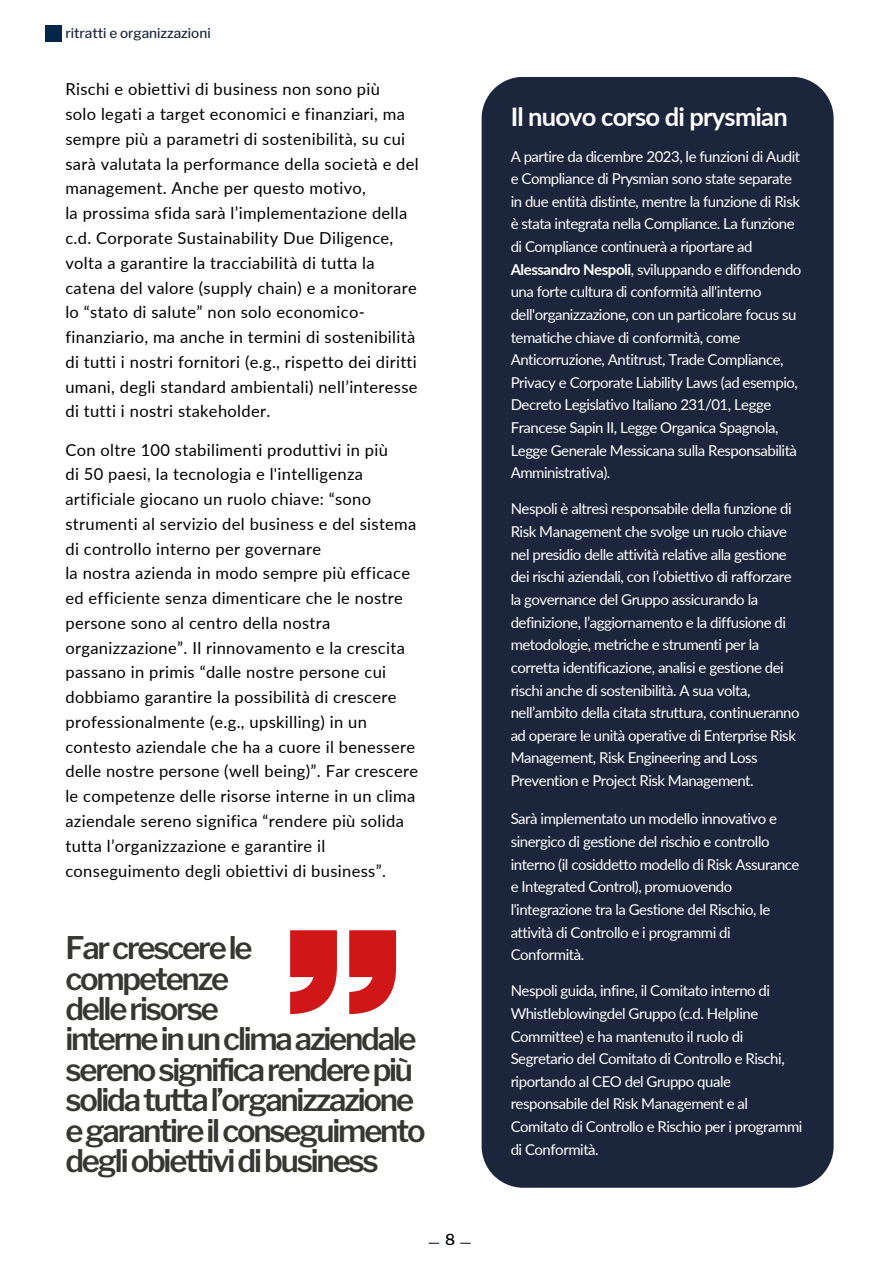
<style>
.page{position:relative;width:894px;height:1264px;background:#fff}
.page>*{position:absolute;margin:0;border:0;box-sizing:border-box;transform-origin:0 0}
.t1{font:600 30.9px/30.3px "Libre Franklin";letter-spacing:-.07em;color:#363633}
.t2{font:700 25.5px "Lato";letter-spacing:-.03em;color:#fff}
.t3{font:16.5px/24.8px "Lato";letter-spacing:.02em;color:#000}
.t4{font:15px/22.6px "Lato";letter-spacing:-.03em;color:#fff}
.t5{font:500 15px "Libre Franklin";color:#000}
.t6{font:500 13.5px "Libre Franklin";color:#1b253c}
.s1{font-weight:700}
</style>
<div class="page">
<div style="left:46px;top:26px;width:16px;height:16px;background:#052747"></div>
<svg style="left:290px;top:930px;width:106px;height:84px"></svg>
<div style="left:481px;top:77px;width:352px;height:1110px;background:#1b253c"></div>
<p class="t6" style="left:65px;top:25px;width:147px">ritratti e organizzazioni</p>
<p class="t3" style="left:65px;top:77px;width:355px">Rischi e obiettivi di business non sono più<br>solo legati a target economici e finanziari, ma sempre più a parametri di sostenibilità, su cui sarà valutata la performance della società e del management. Anche per questo motivo,<br>la prossima sfida sarà l’implementazione della c.d. Corporate Sustainability Due Diligence, volta a garantire la tracciabilità di tutta la catena del valore (supply chain) e a monitorare lo “stato di salute” non solo economico&shy;finanziario, ma anche in termini di sostenibilità di tutti i nostri fornitori (e.g., rispetto dei diritti umani, degli standard ambientali) nell’interesse di tutti i nostri stakeholder.</p>
<p class="t3" style="left:65px;top:437px;width:354px">Con oltre 100 stabilimenti produttivi in più<br>di 50 paesi, la tecnologia e l'intelligenza artificiale giocano un ruolo chiave: “sono strumenti al servizio del business e del sistema di controllo interno per governare<br>la nostra azienda in modo sempre più efficace ed efficiente senza dimenticare che le nostre persone sono al centro della nostra organizzazione”. Il rinnovamento e la crescita passano in primis “dalle nostre persone cui dobbiamo garantire la possibilità di crescere professionalmente (e.g., upskilling) in un contesto aziendale che ha a cuore il benessere delle nostre persone (well being)”. Far crescere le competenze delle risorse interne in un clima aziendale sereno significa “rendere più solida tutta l’organizzazione e garantire il conseguimento degli obiettivi di business”.</p>
<h1 class="t1" style="left:65px;top:933px;width:361px">Farcrescerele<br>competenze<br>dellerisorse interneinunclimaaziendale serenosignificarenderepiù solidatuttal’organizzazione egarantireilconseguimento degliobiettividibusiness</h1>
<p class="t5" style="left:445px;top:1230px;width:12px">8</p>
<h2 class="t2" style="left:510px;top:101px;width:278px">Il nuovo corso di prysmian</h2>
<p class="t4" style="left:510px;top:144px;width:292px">A partire da dicembre 2023, le funzioni di Audit e Compliance di Prysmian sono state separate in due entità distinte, mentre la funzione di Risk è stata integrata nella Compliance. La funzione di Compliance continuerà a riportare ad <span class="s1">Alessandro Nespoli</span>, sviluppando e diffondendo una forte cultura di conformità all'interno dell'organizzazione, con un particolare focus su tematiche chiave di conformità, come Anticorruzione, Antitrust, Trade Compliance, Privacy e Corporate Liability Laws (ad esempio, Decreto Legislativo Italiano 231/01, Legge Francese Sapin II, Legge Organica Spagnola, Legge Generale Messicana sulla Responsabilità Amministrativa).</p>
<p class="t4" style="left:510px;top:497px;width:290px">Nespoli è altresì responsabile della funzione di Risk Management che svolge un ruolo chiave nel presidio delle attività relative alla gestione dei rischi aziendali, con l’obiettivo di rafforzare la governance del Gruppo assicurando la definizione, l’aggiornamento e la diffusione di metodologie, metriche e strumenti per la corretta identificazione, analisi e gestione dei rischi anche di sostenibilità. A sua volta, nell’ambito della citata struttura, continueranno ad operare le unità operative di Enterprise Risk Management, Risk Engineering and Loss Prevention e Project Risk Management.</p>
<p class="t4" style="left:510px;top:807px;width:290px">Sarà implementato un modello innovativo e sinergico di gestione del rischio e controllo interno (il cosiddetto modello di Risk Assurance e Integrated Control), promuovendo l'integrazione tra la Gestione del Rischio, le attività di Controllo e i programmi di Conformità.</p>
<p class="t4" style="left:510px;top:979px;width:293px">Nespoli guida, infine, il Comitato interno di Whistleblowingdel Gruppo (c.d. Helpline Committee) e ha mantenuto il ruolo di Segretario del Comitato di Controllo e Rischi, riportando al CEO del Gruppo quale responsabile del Risk Management e al Comitato di Controllo e Rischio per i programmi di Conformità.</p>
</div>
